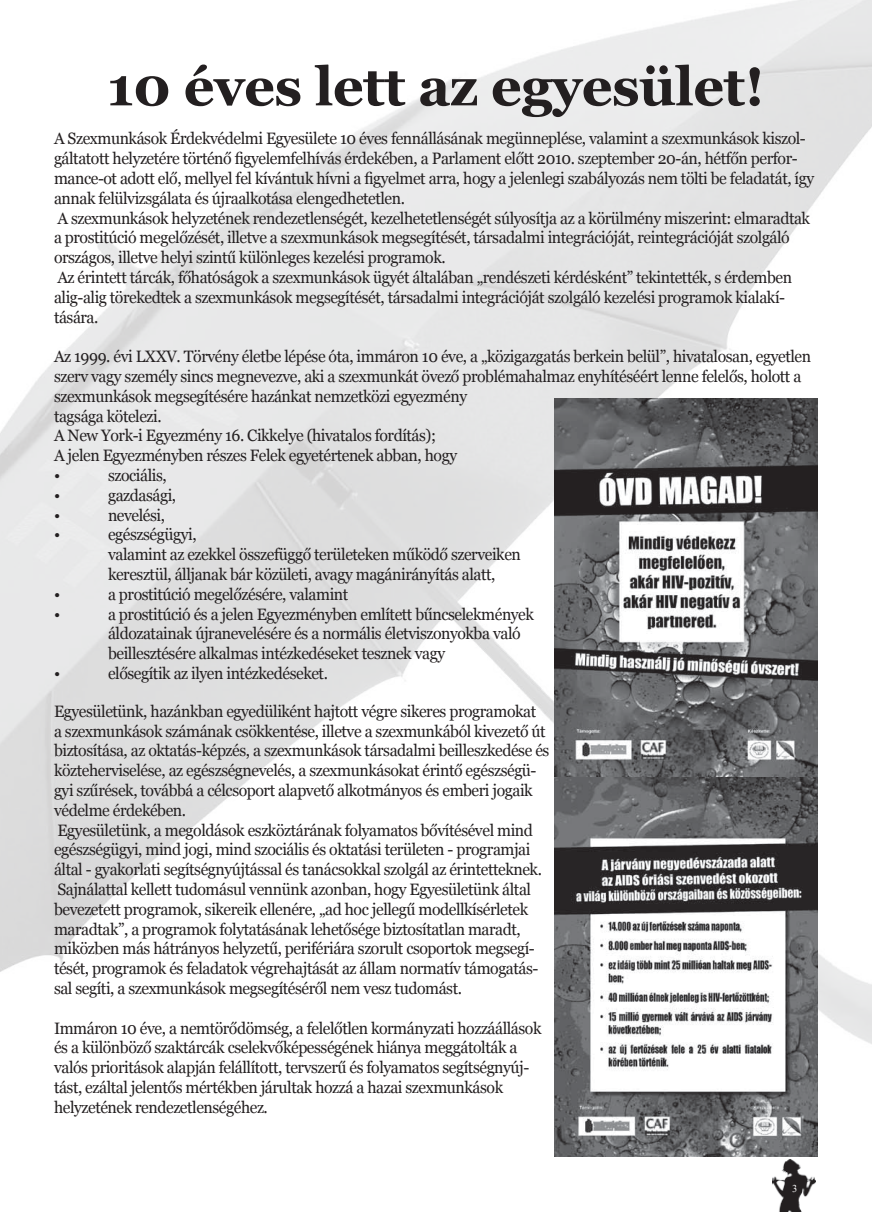
<style>
.page{position:relative;width:872px;height:1212px;background:#fff}
.page>*{position:absolute;margin:0;border:0;box-sizing:border-box;transform-origin:0 0}
.t1{font:700 54px "Georgia";letter-spacing:-.01em;color:#231f20}
.t2{font:16.5px/19.8px "Georgia";letter-spacing:-.025em;color:#231f20;scale:.96 1}
.t3{font:10.5px "Times New Roman";color:#fff}
</style>
<div class="page">
<img style="left:0;top:0;width:872px;height:1160px">
<img style="left:772px;top:1160px;width:44px;height:52px">
<img style="left:555px;top:399px;width:262px;height:758px">
<h1 class="t1" style="left:107px;top:52px;width:659px">10 éves lett az egyesület!</h1>
<p class="t2" style="left:54px;top:129px;width:793px">A Szexmunkások Érdekvédelmi Egyesülete 10 éves fennállásának megünneplése, valamint a szexmunkások kiszol&shy;gáltatott helyzetére történő figyelemfelhívás érdekében, a Parlament előtt 2010. szeptember 20-án, hétfőn perfor&shy;mance-ot adott elő, mellyel fel kívántuk hívni a figyelmet arra, hogy a jelenlegi szabályozás nem tölti be feladatát, így annak felülvizsgálata és újraalkotása elengedhetetlen.<br>A szexmunkások helyzetének rendezetlenségét, kezelhetetlenségét súlyosítja az a körülmény miszerint: elmaradtak a prostitúció megelőzését, illetve a szexmunkások megsegítését, társadalmi integrációját, reintegrációját szolgáló országos, illetve helyi szintű különleges kezelési programok.<br>Az érintett tárcák, főhatóságok a szexmunkások ügyét általában „rendészeti kérdésként” tekintették, s érdemben alig-alig törekedtek a szexmunkások megsegítését, társadalmi integrációját szolgáló kezelési programok kialakí&shy;tására.</p>
<p class="t2" style="left:54px;top:347px;width:790px">Az 1999. évi LXXV. Törvény életbe lépése óta, immáron 10 éve, a „közigazgatás berkein belül”, hivatalosan, egyetlen szerv vagy személy sincs megnevezve, aki a szexmunkát övező problémahalmaz enyhítéséért lenne felelős, holott a szexmunkások megsegítésére hazánkat nemzetközi egyezmény<br>tagsága kötelezi.<br>A New York-i Egyezmény 16. Cikkelye (hivatalos fordítás);<br>A jelen Egyezményben részes Felek egyetértenek abban, hogy<br>•</p>
<p class="t2" style="left:108px;top:466px;width:63px">szociális,</p>
<p class="t2" style="left:54px;top:485px;width:8px">•</p>
<p class="t2" style="left:108px;top:485px;width:72px">gazdasági,</p>
<p class="t2" style="left:54px;top:505px;width:8px">•</p>
<p class="t2" style="left:108px;top:505px;width:61px">nevelési,</p>
<p class="t2" style="left:54px;top:525px;width:8px">•</p>
<p class="t2" style="left:108px;top:525px;width:431px">egészségügyi,<br>valamint az ezekkel összefüggő területeken működő szerveiken keresztül, álljanak bár közületi, avagy magánirányítás alatt,</p>
<p class="t2" style="left:54px;top:584px;width:8px">•</p>
<p class="t2" style="left:108px;top:584px;width:252px">a prostitúció megelőzésére, valamint</p>
<p class="t2" style="left:54px;top:604px;width:8px">•</p>
<p class="t2" style="left:108px;top:604px;width:445px">a prostitúció és a jelen Egyezményben említett bűncselekmények áldozatainak újranevelésére és a normális életviszonyokba való beillesztésére alkalmas intézkedéseket tesznek vagy</p>
<p class="t2" style="left:54px;top:664px;width:8px">•</p>
<p class="t2" style="left:108px;top:664px;width:230px">elősegítik az ilyen intézkedéseket.</p>
<p class="t2" style="left:54px;top:701px;width:517px">Egyesületünk, hazánkban egyedüliként hajtott végre sikeres programokat<br>a szexmunkások számának csökkentése, illetve a szexmunkából kivezető út biztosítása, az oktatás-képzés, a szexmunkások társadalmi beilleszkedése és közteherviselése, az egészségnevelés, a szexmunkásokat érintő egészségü&shy;gyi szűrések, továbbá a célcsoport alapvető alkotmányos és emberi jogaik védelme érdekében.<br>Egyesületünk, a megoldások eszköztárának folyamatos bővítésével mind egészségügyi, mind jogi, mind szociális és oktatási területen - programjai által - gyakorlati segítségnyújtással és tanácsokkal szolgál az érintetteknek.<br>Sajnálattal kellett tudomásul vennünk azonban, hogy Egyesületünk által bevezetett programok, sikereik ellenére, „ad hoc jellegű modellkísérletek maradtak”, a programok folytatásának lehetősége biztosítatlan maradt, miközben más hátrányos helyzetű, perifériára szorult csoportok megsegí&shy;tését, programok és feladatok végrehajtását az állam normatív támogatás&shy;sal segíti, a szexmunkások megsegítéséről nem vesz tudomást.</p>
<p class="t2" style="left:54px;top:1018px;width:509px">Immáron 10 éve, a nemtörődömség, a felelőtlen kormányzati hozzáállások és a különböző szaktárcák cselekvőképességének hiánya meggátolták a valós prioritások alapján felállított, tervszerű és folyamatos segítségnyúj&shy;tást, ezáltal jelentős mértékben járultak hozzá a hazai szexmunkások helyzetének rendezetlenségéhez.</p>
<p class="t3" style="left:792px;top:1181px;width:7px">3</p>
</div>
